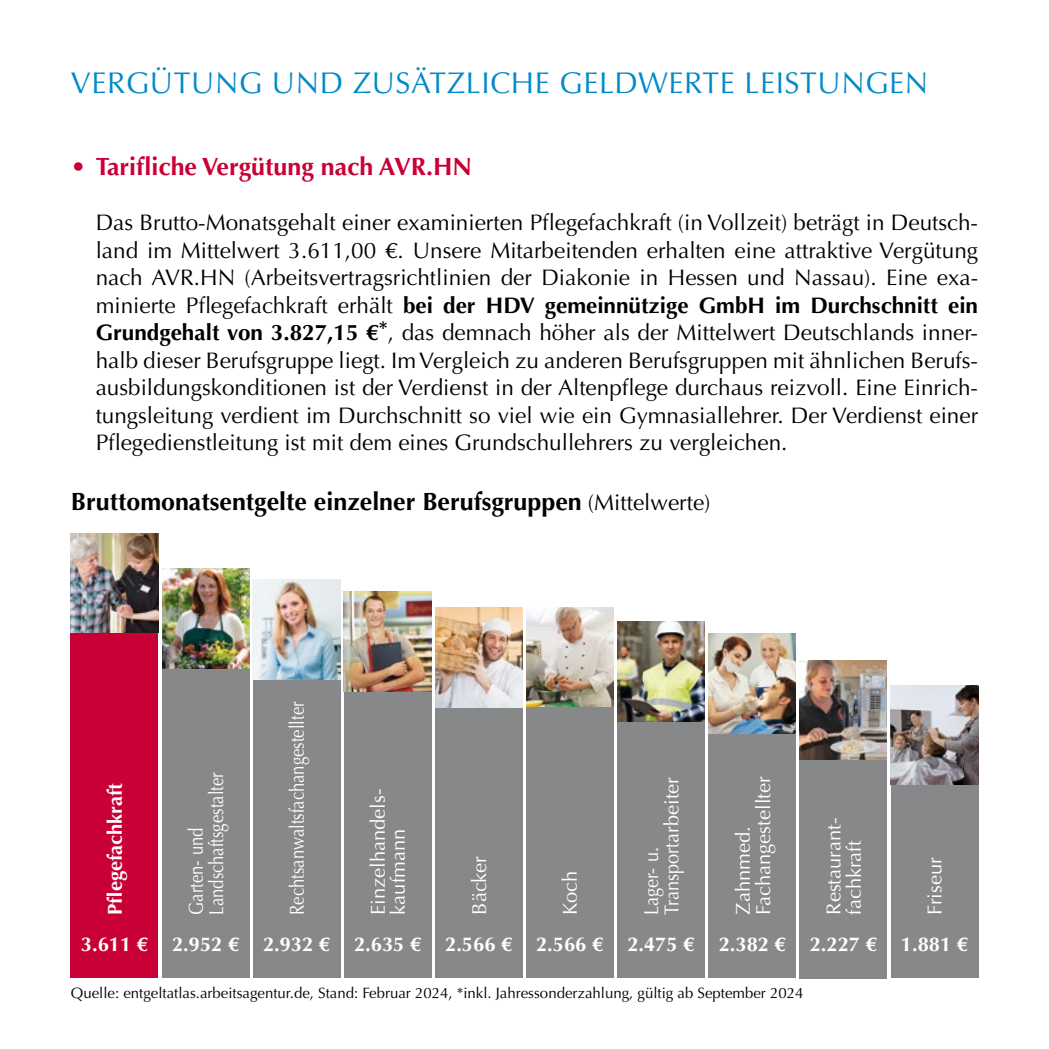
<style>
.page{position:relative;width:1049px;height:1049px;background:#fff}
.page>*{position:absolute;margin:0;border:0;box-sizing:border-box;transform-origin:0 0}
.t1{font:30px "Optima LT Pro";letter-spacing:.02em;color:#008ac9}
.t2{font:700 25px "Optima LT Pro";color:#000}
.t3{font:700 25px "Optima LT Pro";color:#c90035}
.t4{font:22.5px/27.5px "Optima LT Pro";color:#000;text-align:justify}
.t5{font:20px/20px "Optima LT Pro";color:#fff}
.t6{font:700 20px "Optima LT Pro";color:#fff}
.t7{font:20px/20px "Optima LT Pro";color:#fff;scale:.83 1}
.t8{font:20px/20px "Optima LT Pro";color:#fff;scale:.9 1}
.t9{font:15px "Optima LT Pro";color:#000}
.s1{font-weight:700}
.s2{font-weight:400;font-size:22.5px}
</style>
<div class="page">
<div style="left:71px;top:633px;width:87px;height:345px;background:#c90035"></div>
<img style="left:71px;top:533px;width:87px;height:100px">
<div style="left:891px;top:784px;width:87px;height:194px;background:#87888a"></div>
<img style="left:891px;top:685px;width:87px;height:100px">
<div style="left:435px;top:707px;width:87px;height:271px;background:#87888a"></div>
<img style="left:435px;top:608px;width:87px;height:99px">
<div style="left:162px;top:668px;width:87px;height:310px;background:#87888a"></div>
<img style="left:162px;top:569px;width:87px;height:99px">
<div style="left:253px;top:679px;width:87px;height:299px;background:#87888a"></div>
<img style="left:253px;top:580px;width:87px;height:99px">
<div style="left:344px;top:691px;width:87px;height:287px;background:#87888a"></div>
<img style="left:344px;top:592px;width:87px;height:99px">
<div style="left:709px;top:733px;width:87px;height:245px;background:#87888a"></div>
<img style="left:709px;top:634px;width:87px;height:99px">
<div style="left:800px;top:760px;width:87px;height:218px;background:#87888a"></div>
<img style="left:800px;top:660px;width:87px;height:100px">
<div style="left:617px;top:714px;width:87px;height:264px;background:#87888a"></div>
<img style="left:617px;top:622px;width:87px;height:99px">
<img style="left:526px;top:608px;width:87px;height:99px">
<div style="left:526px;top:707px;width:87px;height:271px;background:#87888a"></div>
<h1 class="t1" style="left:71px;top:64px;width:859px">VERGÜTUNG UND ZUSÄTZLICHE GELDWERTE LEISTUNGEN</h1>
<p class="t3" style="left:71px;top:151px;width:403px">• Tarifliche Vergütung nach AVR.HN</p>
<p class="t4" style="left:96px;top:209px;width:884px">Das Brutto-Monatsgehalt einer examinierten Pflegefachkraft (in Vollzeit) beträgt in Deutsch&shy;land im Mittelwert 3.611,00 €. Unsere Mitarbeitenden erhalten eine attraktive Vergütung nach AVR.HN (Arbeitsvertragsrichtlinien der Diakonie in Hessen und Nassau). Eine exa&shy;minierte Pflegefachkraft erhält <span class="s1">bei der HDV gemeinnützige GmbH im Durchschnitt ein Grundgehalt von 3.827,15 €</span><sup>*</sup>, das demnach höher als der Mittelwert Deutschlands inner&shy;halb dieser Berufsgruppe liegt. Im Vergleich zu anderen Berufsgruppen mit ähnlichen Berufs&shy;ausbildungskonditionen ist der Verdienst in der Altenpflege durchaus reizvoll. Eine Einrich&shy;tungsleitung verdient im Durchschnitt so viel wie ein Gymnasiallehrer. Der Verdienst einer Pflegedienstleitung ist mit dem eines Grundschullehrers zu vergleichen.</p>
<p class="t2" style="left:71px;top:486px;width:641px">Bruttomonatsentgelte einzelner Berufsgruppen <span class="s2">(Mittelwerte)</span></p>
<p class="t6" style="left:102px;top:915px;width:133px;rotate:-90deg">Pflegefachkraft</p>
<p class="t7" style="left:186px;top:915px;width:173px;rotate:-90deg">Garten- und<br>Landschaftsgestalter</p>
<p class="t7" style="left:287px;top:915px;width:259px;rotate:-90deg">Rechtsanwaltsfachangestellter</p>
<p class="t5" style="left:368px;top:915px;width:128px;rotate:-90deg">Einzelhandels&shy;kaufmann</p>
<p class="t5" style="left:469px;top:915px;width:60px;rotate:-90deg">Bäcker</p>
<p class="t5" style="left:560px;top:915px;width:45px;rotate:-90deg">Koch</p>
<p class="t8" style="left:641px;top:915px;width:155px;rotate:-90deg">Lager- u.<br>Transportarbeiter</p>
<p class="t5" style="left:733px;top:915px;width:140px;rotate:-90deg">Zahnmed.<br>Fachangestellter</p>
<p class="t5" style="left:824px;top:915px;width:98px;rotate:-90deg">Restaurant&shy;fachkraft</p>
<p class="t5" style="left:925px;top:915px;width:59px;rotate:-90deg">Friseur</p>
<p class="t6" style="left:81px;top:932px;width:433px">3.611 € 2.952 € 2.932 € 2.635 € 2.566 €</p>
<p class="t6" style="left:719px;top:932px;width:251px">2.382 € 2.227 € 1.881 €</p>
<p class="t6" style="left:536px;top:932px;width:69px">2.566 €</p>
<p class="t6" style="left:627px;top:932px;width:69px">2.475 €</p>
<p class="t9" style="left:71px;top:984px;width:734px">Quelle: entgeltatlas.arbeitsagentur.de, Stand: Februar 2024, *inkl. Jahressonderzahlung, gültig ab September 2024</p>
</div>
